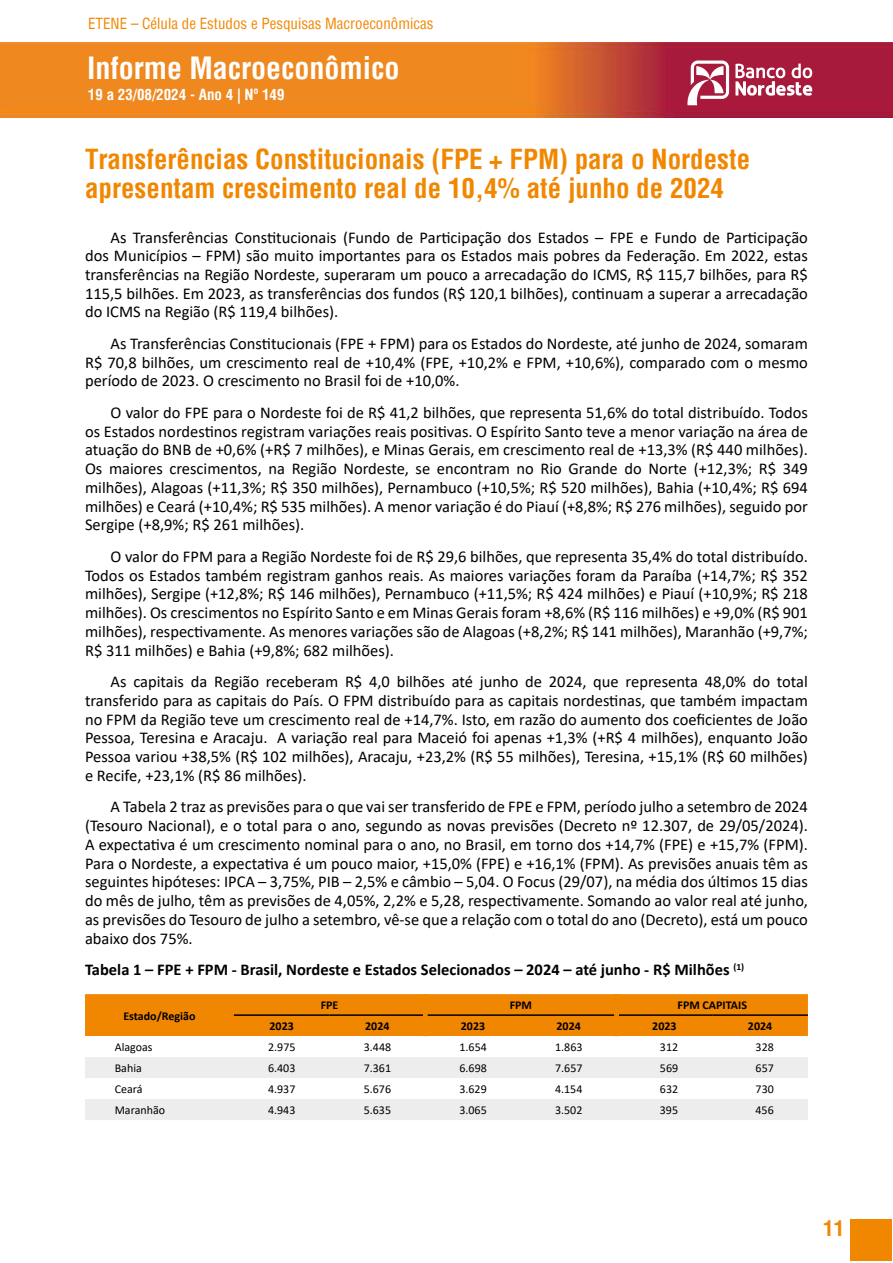
<style>
.page{position:relative;width:893px;height:1263px;background:#fff}
.page>*{position:absolute;margin:0;border:0;box-sizing:border-box;transform-origin:0 0}
.t1{font:700 condensed 30px "Helvetica";color:#fff}
.t2{font:700 condensed 27px/29.1px "Helvetica";color:#f18700}
.t3{font:700 condensed 21px "Helvetica";color:#f18700}
.t4{font:16.5px/18.8px "Calibri";color:#000;text-align:justify}
.t5{font:700 16.5px "Calibri";color:#000}
.t6{font:condensed 15px "Helvetica";color:#f18700}
.t7{font:700 condensed 15px "Helvetica";color:#fff}
.t8{font:12px "Calibri";color:#000}
.t9{font:700 12px "Calibri";color:#000}
</style>
<div class="page">
<img style="left:0;top:43px;width:893px;height:75px">
<svg style="left:686px;top:61px;width:43px;height:44px"></svg>
<svg style="left:735px;top:64px;width:77px;height:32px"></svg>
<div style="left:850px;top:1219px;width:42px;height:41px;background:#f18700"></div>
<div style="left:85px;top:994px;width:723px;height:42px;background:#f18700"></div>
<svg style="left:85px;top:1057px;width:723px;height:63px;fill:#ededed"></svg>
<hr style="left:234px;top:1014px;width:96px;height:2px;background:#000">
<hr style="left:330px;top:1014px;width:93px;height:2px;background:#000">
<hr style="left:427px;top:1014px;width:94px;height:2px;background:#000">
<hr style="left:521px;top:1014px;width:93px;height:2px;background:#000">
<hr style="left:619px;top:1014px;width:93px;height:2px;background:#000">
<hr style="left:712px;top:1014px;width:96px;height:2px;background:#000">
<hr style="left:423px;top:994px;width:4px;height:21px;background:#f18700">
<div style="left:614px;top:994px;width:5px;height:21px;background:#f18700"></div>
<hr style="left:423px;top:1015px;width:4px;height:21px;background:#f18700">
<div style="left:614px;top:1015px;width:5px;height:21px;background:#f18700"></div>
<p class="t6" style="left:88px;top:14px;width:347px">ETENE – Célula de Estudos e Pesquisas Macroeconômicas</p>
<h1 class="t1" style="left:87px;top:48px;width:314px">Informe Macroeconômico</h1>
<p class="t7" style="left:88px;top:85px;width:198px">19 a 23/08/2024 - Ano 4 | Nº 149</p>
<h2 class="t2" style="left:85px;top:145px;width:667px">Transferências Constitucionais (FPE + FPM) para o Nordeste apresentam crescimento real de 10,4% até junho de 2024</h2>
<p class="t4" style="left:85px;top:227px;width:724px;text-indent:26px">As Transferências Constitucionais (Fundo de Participação dos Estados – FPE e Fundo de Participação dos Municípios – FPM) são muito importantes para os Estados mais pobres da Federação. Em 2022, estas transferências na Região Nordeste, superaram um pouco a arrecadação do ICMS, R$ 115,7 bilhões, para R$ 115,5 bilhões. Em 2023, as transferências dos fundos (R$ 120,1 bilhões), continuam a superar a arrecadação do ICMS na Região (R$ 119,4 bilhões).</p>
<p class="t4" style="left:85px;top:334px;width:724px;text-indent:26px">As Transferências Constitucionais (FPE + FPM) para os Estados do Nordeste, até junho de 2024, somaram R$ 70,8 bilhões, um crescimento real de +10,4% (FPE, +10,2% e FPM, +10,6%), comparado com o mesmo período de 2023. O crescimento no Brasil foi de +10,0%.</p>
<p class="t4" style="left:85px;top:403px;width:724px;text-indent:26px">O valor do FPE para o Nordeste foi de R$ 41,2 bilhões, que representa 51,6% do total distribuído. Todos os Estados nordestinos registram variações reais positivas. O Espírito Santo teve a menor variação na área de atuação do BNB de +0,6% (+R$ 7 milhões), e Minas Gerais, em crescimento real de +13,3% (R$ 440 milhões).<br>Os maiores crescimentos, na Região Nordeste, se encontram no Rio Grande do Norte (+12,3%; R$ 349 milhões), Alagoas (+11,3%; R$ 350 milhões), Pernambuco (+10,5%; R$ 520 milhões), Bahia (+10,4%; R$ 694 milhões) e Ceará (+10,4%; R$ 535 milhões). A menor variação é do Piauí (+8,8%; R$ 276 milhões), seguido por Sergipe (+8,9%; R$ 261 milhões).</p>
<p class="t4" style="left:85px;top:547px;width:724px;text-indent:26px">O valor do FPM para a Região Nordeste foi de R$ 29,6 bilhões, que representa 35,4% do total distribuído.<br>Todos os Estados também registram ganhos reais. As maiores variações foram da Paraíba (+14,7%; R$ 352 milhões), Sergipe (+12,8%; R$ 146 milhões), Pernambuco (+11,5%; R$ 424 milhões) e Piauí (+10,9%; R$ 218 milhões). Os crescimentos no Espírito Santo e em Minas Gerais foram +8,6% (R$ 116 milhões) e +9,0% (R$ 901 milhões), respectivamente. As menores variações são de Alagoas (+8,2%; R$ 141 milhões), Maranhão (+9,7%; R$ 311 milhões) e Bahia (+9,8%; 682 milhões).</p>
<p class="t4" style="left:85px;top:672px;width:724px;text-indent:26px">As capitais da Região receberam R$ 4,0 bilhões até junho de 2024, que representa 48,0% do total transferido para as capitais do País. O FPM distribuído para as capitais nordestinas, que também impactam no FPM da Região teve um crescimento real de +14,7%. Isto, em razão do aumento dos coeficientes de João Pessoa, Teresina e Aracaju. A variação real para Maceió foi apenas +1,3% (+R$ 4 milhões), enquanto João Pessoa variou +38,5% (R$ 102 milhões), Aracaju, +23,2% (R$ 55 milhões), Teresina, +15,1% (R$ 60 milhões) e Recife, +23,1% (R$ 86 milhões).</p>
<p class="t4" style="left:85px;top:797px;width:724px;text-indent:26px">A Tabela 2 traz as previsões para o que vai ser transferido de FPE e FPM, período julho a setembro de 2024 (Tesouro Nacional), e o total para o ano, segundo as novas previsões (Decreto nº 12.307, de 29/05/2024).<br>A expectativa é um crescimento nominal para o ano, no Brasil, em torno dos +14,7% (FPE) e +15,7% (FPM).<br>Para o Nordeste, a expectativa é um pouco maior, +15,0% (FPE) e +16,1% (FPM). As previsões anuais têm as seguintes hipóteses: IPCA – 3,75%, PIB – 2,5% e câmbio – 5,04. O Focus (29/07), na média dos últimos 15 dias do mês de julho, têm as previsões de 4,05%, 2,2% e 5,28, respectivamente. Somando ao valor real até junho, as previsões do Tesouro de julho a setembro, vê-se que a relação com o total do ano (Decreto), está um pouco abaixo dos 75%.</p>
<p class="t5" style="left:85px;top:958px;width:661px">Tabela 1 – FPE + FPM - Brasil, Nordeste e Estados Selecionados – 2024 – até junho - R$ Milhões <sup>(1)</sup></p>
<p class="t9" style="left:123px;top:1007px;width:74px">Estado/Região</p>
<p class="t9" style="left:321px;top:997px;width:19px">FPE</p>
<p class="t9" style="left:510px;top:997px;width:24px">FPM</p>
<p class="t9" style="left:677px;top:997px;width:71px">FPM CAPITAIS</p>
<p class="t9" style="left:270px;top:1018px;width:26px">2023</p>
<p class="t9" style="left:365px;top:1018px;width:26px">2024</p>
<p class="t9" style="left:461px;top:1018px;width:26px">2023</p>
<p class="t9" style="left:557px;top:1018px;width:26px">2024</p>
<p class="t9" style="left:652px;top:1018px;width:26px">2023</p>
<p class="t9" style="left:748px;top:1018px;width:26px">2024</p>
<p class="t8" style="left:115px;top:1039px;width:39px">Alagoas</p>
<p class="t8" style="left:268px;top:1039px;width:29px">2.975</p>
<p class="t8" style="left:364px;top:1039px;width:29px">3.448</p>
<p class="t8" style="left:459px;top:1039px;width:29px">1.654</p>
<p class="t8" style="left:555px;top:1039px;width:29px">1.863</p>
<p class="t8" style="left:660px;top:1039px;width:20px">312</p>
<p class="t8" style="left:756px;top:1039px;width:20px">328</p>
<p class="t8" style="left:115px;top:1060px;width:29px">Bahia</p>
<p class="t8" style="left:268px;top:1060px;width:29px">6.403</p>
<p class="t8" style="left:364px;top:1060px;width:29px">7.361</p>
<p class="t8" style="left:459px;top:1060px;width:29px">6.698</p>
<p class="t8" style="left:555px;top:1060px;width:29px">7.657</p>
<p class="t8" style="left:660px;top:1060px;width:20px">569</p>
<p class="t8" style="left:756px;top:1060px;width:20px">657</p>
<p class="t8" style="left:115px;top:1081px;width:29px">Ceará</p>
<p class="t8" style="left:268px;top:1081px;width:29px">4.937</p>
<p class="t8" style="left:364px;top:1081px;width:29px">5.676</p>
<p class="t8" style="left:459px;top:1081px;width:29px">3.629</p>
<p class="t8" style="left:555px;top:1081px;width:29px">4.154</p>
<p class="t8" style="left:660px;top:1081px;width:20px">632</p>
<p class="t8" style="left:756px;top:1081px;width:20px">730</p>
<p class="t8" style="left:115px;top:1102px;width:52px">Maranhão</p>
<p class="t8" style="left:268px;top:1102px;width:29px">4.943</p>
<p class="t8" style="left:364px;top:1102px;width:29px">5.635</p>
<p class="t8" style="left:459px;top:1102px;width:29px">3.065</p>
<p class="t8" style="left:555px;top:1102px;width:29px">3.502</p>
<p class="t8" style="left:660px;top:1102px;width:20px">395</p>
<p class="t8" style="left:755px;top:1102px;width:20px">456</p>
<p class="t3" style="left:823px;top:1214px;width:22px">11</p>
</div>
